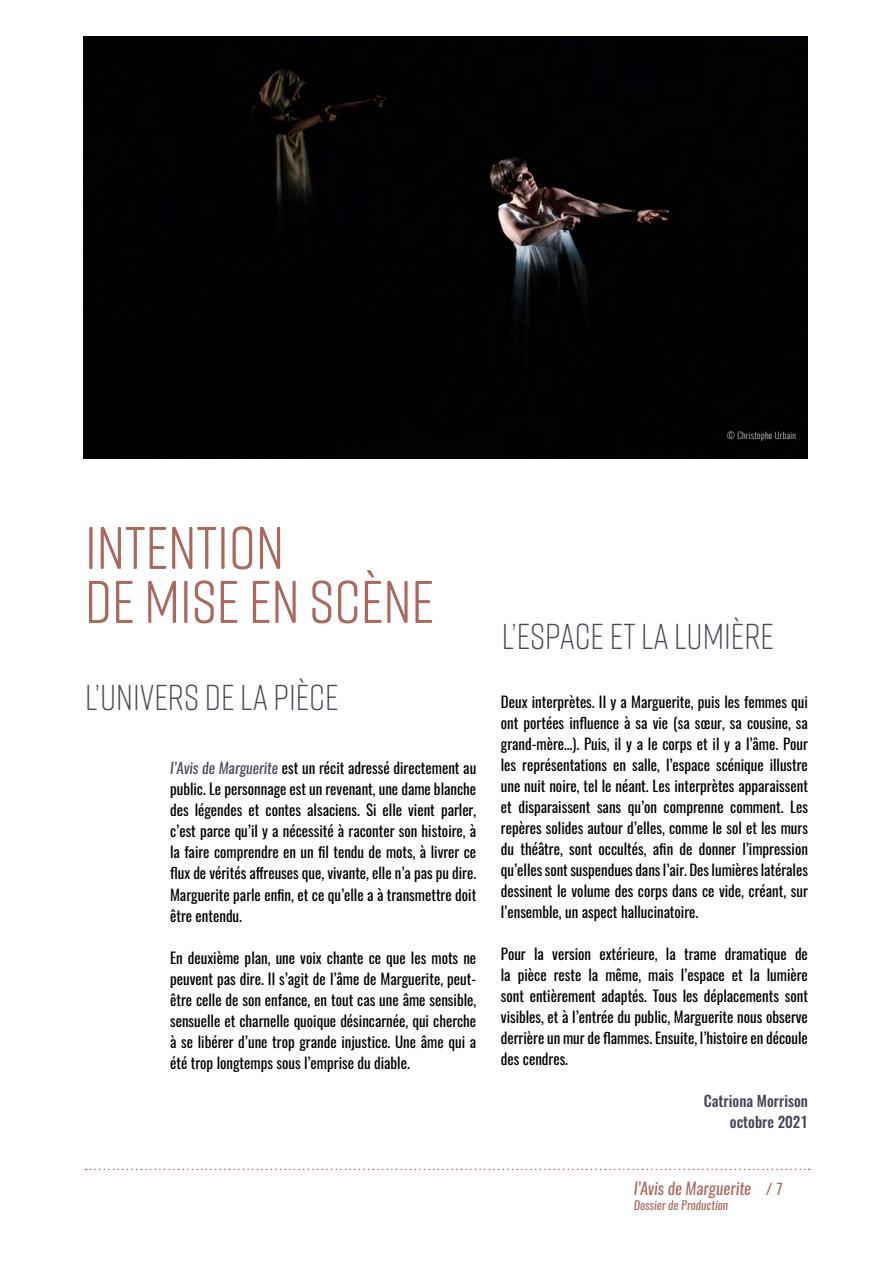
<style>
.page{position:relative;width:893px;height:1263px;background:#fff}
.page>*{position:absolute;margin:0;border:0;box-sizing:border-box;transform-origin:0 0}
.t1{font:60px/54px "Rift Soft";color:#ac685b}
.t2{font:300 36px "Rift Soft";color:#4a4557}
.t3{font:italic 16.5px "Oswald";color:#ac685b}
.t4{font:15px/21px "Oswald";color:#000;text-align:justify}
.t5{font:500 15px/21px "Oswald";color:#4a4557;text-align:right}
.t6{font:italic 12px "Oswald";color:#ac685b}
.t7{font:200 9px "Oswald";letter-spacing:.04em;color:#fff}
.s1{font-style:italic;color:#4a4557}
.s2{font-size:15px}
</style>
<div class="page">
<svg style="left:86px;top:1169px;width:724px;height:1px"></svg>
<div style="left:84px;top:36px;width:724px;height:422px;background:#010101"></div>
<p class="t7" style="left:727px;top:430px;width:70px">© Christophe Urbain</p>
<h1 class="t1" style="left:85px;top:518px;width:351px">INTENTION<br>DE MISE EN SCÈNE</h1>
<h2 class="t2" style="left:85px;top:672px;width:255px">L’UNIVERS DE LA PIÈCE</h2>
<p class="t4" style="left:170px;top:758px;width:308px"><span class="s1">l’Avis de Marguerite</span> est un récit adressé directement au public. Le personnage est un revenant, une dame blanche des légendes et contes alsaciens. Si elle vient parler, c’est parce qu’il y a nécessité à raconter son histoire, à la faire comprendre en un fil tendu de mots, à livrer ce flux de vérités affreuses que, vivante, elle n’a pas pu dire.<br>Marguerite parle enfin, et ce qu’elle a à transmettre doit être entendu.</p>
<p class="t4" style="left:170px;top:947px;width:308px">En deuxième plan, une voix chante ce que les mots ne peuvent pas dire. Il s’agit de l’âme de Marguerite, peut&shy;être celle de son enfance, en tout cas une âme sensible, sensuelle et charnelle quoique désincarnée, qui cherche à se libérer d’une trop grande injustice. Une âme qui a été trop longtemps sous l’emprise du diable.</p>
<h2 class="t2" style="left:502px;top:611px;width:274px">L’ESPACE ET LA LUMIÈRE</h2>
<p class="t4" style="left:501px;top:692px;width:309px">Deux interprètes. Il y a Marguerite, puis les femmes qui ont portées influence à sa vie (sa sœur, sa cousine, sa grand-mère…). Puis, il y a le corps et il y a l’âme. Pour les représentations en salle, l’espace scénique illustre une nuit noire, tel le néant. Les interprètes apparaissent et disparaissent sans qu’on comprenne comment. Les repères solides autour d’elles, comme le sol et les murs du théâtre, sont occultés, afin de donner l’impression qu’elles sont suspendues dans l’air. Des lumières latérales dessinent le volume des corps dans ce vide, créant, sur l’ensemble, un aspect hallucinatoire.</p>
<p class="t4" style="left:501px;top:944px;width:309px">Pour la version extérieure, la trame dramatique de la pièce reste la même, mais l’espace et la lumière sont entièrement adaptés. Tous les déplacements sont visibles, et à l’entrée du public, Marguerite nous observe derrière un mur de flammes. Ensuite, l’histoire en découle des cendres.</p>
<p class="t5" style="left:704px;top:1091px;width:106px">Catriona Morrison octobre 2021</p>
<p class="t3" style="left:634px;top:1177px;width:150px">l’Avis de Marguerite <span class="s2">/ 7</span></p>
<p class="t6" style="left:634px;top:1196px;width:96px">Dossier de Production</p>
</div>
